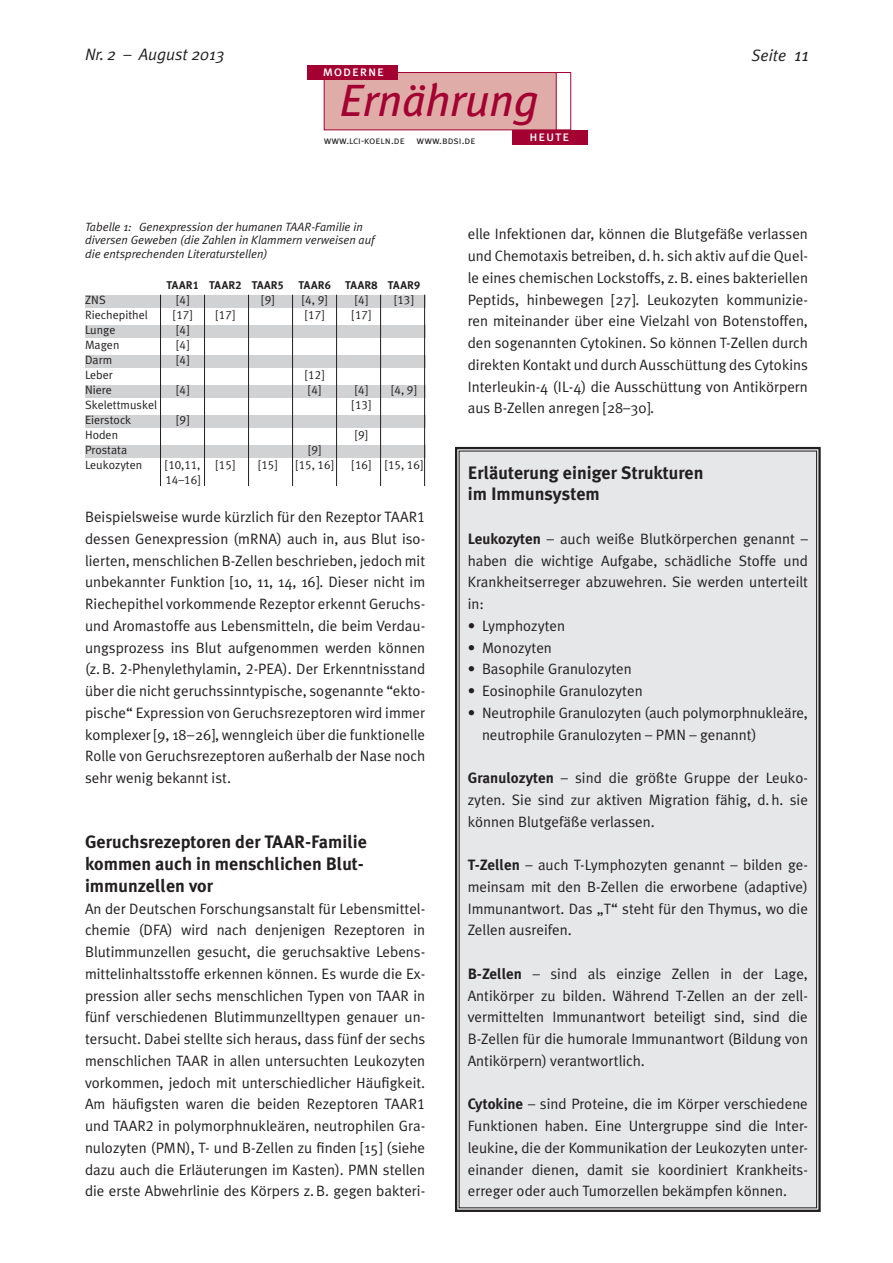
<style>
.page{position:relative;width:893px;height:1263px;background:#fff}
.page>*{position:absolute;margin:0;border:0;box-sizing:border-box;transform-origin:0 0}
.t1{font:italic 45.3px "Meta Plus";color:#a40133}
.t2{font:700 18px/21.8px "Meta Plus";color:#231f20}
.t3{font:italic 16.5px "Meta Plus Normal";color:#231f20}
.t4{font:15px/21.8px "Meta Plus Normal";color:#231f20;text-align:justify}
.t5{font:14.25px "Meta Plus Book Caps";letter-spacing:.055em;color:#fff}
.t6{font:italic 12px/13.5px "Meta Plus Normal";color:#231f20}
.t7{font:12px "Meta Plus Normal Caps";color:#231f20}
.t8{font:12px "Meta Plus Normal";color:#231f20}
.t9{font:700 11.25px "Meta Plus";letter-spacing:.015em;color:#231f20}
.t10{font:10.5px "Meta Plus Normal Caps";color:#231f20}
.s1{font-size:18px}
.s2{font-family:"Meta Plus Bold Caps";font-weight:400}
.s3{font-family:"Meta Plus Normal Caps"}
.s4{font-family:"Meta Plus";font-weight:700}
</style>
<div class="page">
<div style="left:512px;top:130px;width:75px;height:15px;background:#a40133"></div>
<div style="left:324px;top:72px;width:241px;height:58px;background:#e0aca8;border:1px solid #a40133"></div>
<div style="left:556px;top:72px;width:15px;height:58px;background:#fff"></div>
<div style="left:308px;top:65px;width:90px;height:15px;background:#a40133"></div>
<div style="left:455px;top:446px;width:366px;height:766px;background:#e6e7e9"></div>
<div style="left:85px;top:295px;width:340px;height:12px;background:#d1d2d4"></div>
<div style="left:85px;top:325px;width:340px;height:12px;background:#d1d2d4"></div>
<div style="left:85px;top:355px;width:340px;height:13px;background:#d1d2d4"></div>
<div style="left:85px;top:385px;width:340px;height:13px;background:#d1d2d4"></div>
<div style="left:85px;top:415px;width:340px;height:13px;background:#d1d2d4"></div>
<div style="left:85px;top:445px;width:340px;height:13px;background:#d1d2d4"></div>
<hr style="left:160px;top:295px;width:1px;height:191px;background:#231f20">
<hr style="left:204px;top:295px;width:1px;height:191px;background:#231f20">
<hr style="left:248px;top:295px;width:1px;height:191px;background:#231f20">
<hr style="left:292px;top:295px;width:1px;height:191px;background:#231f20">
<hr style="left:336px;top:295px;width:1px;height:191px;background:#231f20">
<hr style="left:380px;top:295px;width:1px;height:191px;background:#231f20">
<hr style="left:424px;top:295px;width:1px;height:191px;background:#231f20">
<p class="t3" style="left:85px;top:45px;width:141px">Nr. 2 – August 2013</p>
<p class="t5" style="left:323px;top:63px;width:63px">moderne</p>
<h1 class="t1" style="left:339px;top:74px;width:201px">Ernährung</h1>
<p class="t10" style="left:324px;top:135px;width:153px">www.lci-koeln.de www.bdsi.de</p>
<p class="t5" style="left:530px;top:128px;width:41px">heute</p>
<p class="t3" style="left:751px;top:46px;width:59px">Seite <span class="s1">11</span></p>
<p class="t6" style="left:85px;top:220px;width:291px">Tabelle 1: Genexpression der humanen TAAR-Familie in diversen Geweben (die Zahlen in Klammern verweisen auf die entsprechenden Literaturstellen)</p>
<p class="t9" style="left:167px;top:279px;width:119px">TAAR<span class="s2">1</span> TAAR<span class="s2">2</span> TAAR<span class="s2">5</span></p>
<p class="t9" style="left:298px;top:279px;width:34px">TAAR<span class="s2">6</span></p>
<p class="t9" style="left:345px;top:279px;width:76px">TAAR<span class="s2">8</span> TAAR<span class="s2">9</span></p>
<p class="t8" style="left:85px;top:293px;width:22px">ZNS</p>
<p class="t7" style="left:176px;top:293px;width:14px">[4]</p>
<p class="t7" style="left:262px;top:293px;width:14px">[9]</p>
<p class="t7" style="left:302px;top:293px;width:27px">[4, 9]</p>
<p class="t7" style="left:355px;top:293px;width:14px">[4]</p>
<p class="t7" style="left:394px;top:293px;width:21px">[13]</p>
<p class="t8" style="left:85px;top:308px;width:64px">Riechepithel</p>
<p class="t7" style="left:173px;top:308px;width:21px">[17]</p>
<p class="t7" style="left:216px;top:308px;width:21px">[17]</p>
<p class="t7" style="left:305px;top:308px;width:21px">[17]</p>
<p class="t7" style="left:352px;top:308px;width:21px">[17]</p>
<p class="t8" style="left:85px;top:323px;width:32px">Lunge</p>
<p class="t7" style="left:176px;top:323px;width:14px">[4]</p>
<p class="t8" style="left:85px;top:338px;width:36px">Magen</p>
<p class="t7" style="left:176px;top:338px;width:14px">[4]</p>
<p class="t8" style="left:85px;top:353px;width:29px">Darm</p>
<p class="t7" style="left:176px;top:353px;width:14px">[4]</p>
<p class="t8" style="left:85px;top:368px;width:29px">Leber</p>
<p class="t7" style="left:305px;top:368px;width:21px">[12]</p>
<p class="t8" style="left:85px;top:383px;width:28px">Niere</p>
<p class="t7" style="left:176px;top:383px;width:14px">[4]</p>
<p class="t7" style="left:308px;top:383px;width:14px">[4]</p>
<p class="t7" style="left:355px;top:383px;width:14px">[4]</p>
<p class="t7" style="left:391px;top:383px;width:27px">[4, 9]</p>
<p class="t8" style="left:85px;top:398px;width:74px">Skelettmuskel</p>
<p class="t7" style="left:352px;top:398px;width:21px">[13]</p>
<p class="t8" style="left:85px;top:413px;width:48px">Eierstock</p>
<p class="t7" style="left:177px;top:413px;width:14px">[9]</p>
<p class="t8" style="left:85px;top:428px;width:35px">Hoden</p>
<p class="t7" style="left:355px;top:428px;width:14px">[9]</p>
<p class="t8" style="left:85px;top:443px;width:44px">Prostata</p>
<p class="t7" style="left:308px;top:443px;width:14px">[9]</p>
<p class="t8" style="left:85px;top:458px;width:59px">Leukozyten</p>
<p class="t7" style="left:165px;top:458px;width:37px">[10,11,</p>
<p class="t7" style="left:216px;top:458px;width:21px">[15]</p>
<p class="t7" style="left:258px;top:458px;width:21px">[15]</p>
<p class="t7" style="left:296px;top:458px;width:39px">[15, 16]</p>
<p class="t7" style="left:352px;top:458px;width:72px">[16] [15, 16]</p>
<p class="t7" style="left:165px;top:473px;width:36px">14–16]</p>
<p class="t4" style="left:85px;top:506px;width:342px">Beispielsweise wurde kürzlich für den Rezeptor TAAR<span class="s3">1 </span>dessen Genexpression (mRNA) auch in, aus Blut iso&shy;lierten, menschlichen B-Zellen beschrieben, jedoch mit unbekannter Funktion [10, 11, 14, 16]. Dieser nicht im Riechepithel vorkommende Rezeptor erkennt Geruchs&shy;und Aromastoffe aus Lebensmitteln, die beim Verdau&shy;ungsprozess ins Blut aufgenommen werden können (z.B. <span class="s3">2</span>-Phenylethylamin, <span class="s3">2</span>-PEA). Der Erkenntnisstand über die nicht geruchssinntypische, sogenannte “ekto&shy;pische“ Expression von Geruchsrezeptoren wird immer komplexer [9, 18–26], wenngleich über die funktionelle Rolle von Geruchsrezeptoren außerhalb der Nase noch sehr wenig bekannt ist.</p>
<p class="t2" style="left:85px;top:831px;width:283px">Geruchsrezeptoren der TAAR-Familie kommen auch in menschlichen Blut&shy;immunzellen vor</p>
<p class="t4" style="left:85px;top:897px;width:342px">An der Deutschen Forschungsanstalt für Lebensmittel&shy;chemie (DFA) wird nach denjenigen Rezeptoren in Blutimmunzellen gesucht, die geruchsaktive Lebens&shy;mittelinhaltsstoffe erkennen können. Es wurde die Ex&shy;pression aller sechs menschlichen Typen von TAAR in fünf verschiedenen Blutimmunzelltypen genauer un&shy;tersucht. Dabei stellte sich heraus, dass fünf der sechs menschlichen TAAR in allen untersuchten Leukozyten vorkommen, jedoch mit unterschiedlicher Häufigkeit.<br>Am häufigsten waren die beiden Rezeptoren TAAR<span class="s3">1 </span>und TAAR<span class="s3">2</span> in polymorphnukleären, neutrophilen Gra&shy;nulozyten (PMN), T- und B-Zellen zu finden [15] (siehe dazu auch die Erläuterungen im Kasten). PMN stellen die erste Abwehrlinie des Körpers z.B. gegen bakteri-</p>
<p class="t4" style="left:468px;top:223px;width:342px">elle Infektionen dar, können die Blutgefäße verlassen und Chemotaxis betreiben, d.h. sich aktiv auf die Quel&shy;le eines chemischen Lockstoffs, z.B. eines bakteriellen Peptids, hinbewegen [27]. Leukozyten kommunizie&shy;ren miteinander über eine Vielzahl von Botenstoffen, den sogenannten Cytokinen. So können T-Zellen durch direkten Kontakt und durch Ausschüttung des Cytokins Interleukin-4 (IL-4) die Ausschüttung von Antikörpern aus B-Zellen anregen [28–30].</p>
<p class="t2" style="left:468px;top:461px;width:237px">Erläuterung einiger Strukturen im Immunsystem</p>
<p class="t4" style="left:468px;top:527px;width:342px"><span class="s4">Leukozyten</span> – auch weiße Blutkörperchen genannt – haben die wichtige Aufgabe, schädliche Stoffe und Krankheitserreger abzuwehren. Sie werden unterteilt in:</p>
<p class="t4" style="left:468px;top:614px;width:99px">• Lymphozyten</p>
<p class="t4" style="left:468px;top:636px;width:86px">• Monozyten</p>
<p class="t4" style="left:468px;top:658px;width:166px">• Basophile Granulozyten</p>
<p class="t4" style="left:468px;top:680px;width:176px">• Eosinophile Granulozyten</p>
<p class="t4" style="left:482px;top:701px;width:327px;text-indent:-14px">• Neutrophile Granulozyten (auch polymorphnukleäre, neutrophile Granulozyten – PMN – genannt)</p>
<p class="t4" style="left:468px;top:767px;width:342px"><span class="s4">Granulozyten</span> – sind die größte Gruppe der Leuko&shy;zyten. Sie sind zur aktiven Migration fähig, d.h. sie können Blutgefäße verlassen.</p>
<p class="t4" style="left:468px;top:854px;width:342px"><span class="s4">T-Zellen</span> – auch T-Lymphozyten genannt – bilden ge&shy;meinsam mit den B-Zellen die erworbene (adaptive)<br>Immunantwort. Das „T“ steht für den Thymus, wo die Zellen ausreifen.</p>
<p class="t4" style="left:468px;top:962px;width:342px"><span class="s4">B-Zellen</span> – sind als einzige Zellen in der Lage, Antikörper zu bilden. Während T-Zellen an der zell&shy;vermittelten Immunantwort beteiligt sind, sind die B-Zellen für die humorale Immunantwort (Bildung von Antikörpern) verantwortlich.</p>
<p class="t4" style="left:468px;top:1093px;width:342px"><span class="s4">Cytokine</span> – sind Proteine, die im Körper verschiedene Funktionen haben. Eine Untergruppe sind die Inter&shy;leukine, die der Kommunikation der Leukozyten unter&shy;einander dienen, damit sie koordiniert Krankheits&shy;erreger oder auch Tumorzellen bekämpfen können.</p>
</div>
